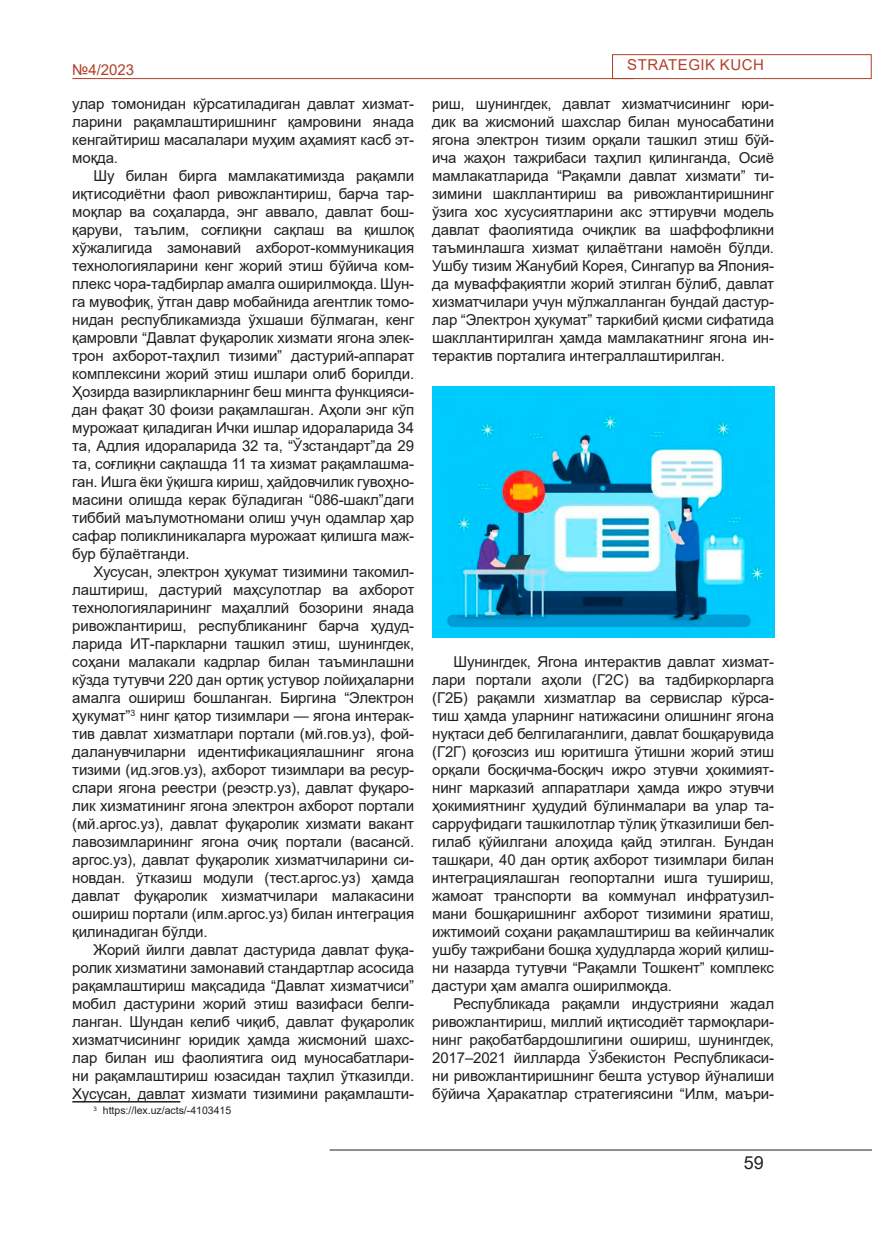
<style>
.page{position:relative;width:872px;height:1242px;background:#fff}
.page>*{position:absolute;margin:0;border:0;box-sizing:border-box;transform-origin:0 0}
.t1{font:18px "Arial";color:#231f20}
.t2{font:15px/18px "Arial";letter-spacing:-.01em;color:#231f20;text-align:justify}
.t3{font:15px "Arial";letter-spacing:.035em;color:#b2402a}
.t4{font:10.5px "Arial";color:#231f20}
</style>
<div class="page">
<hr style="left:330px;top:1149px;width:542px;height:1px;background:#231f20">
<div style="left:612px;top:54px;width:259px;height:25px;border:1px solid #b2402a"></div>
<hr style="left:72px;top:78px;width:562px;height:1px;background:#b2402a">
<hr style="left:72px;top:1101px;width:108px;height:1px;background:#231f20">
<img style="left:432px;top:386px;width:342px;height:251px">
<p class="t3" style="left:72px;top:60px;width:63px">№4/2023</p>
<p class="t2" style="left:72px;top:94px;width:343px">улар томонидан кўрсатиладиган давлат хизмат&shy;ларини рақамлаштиришнинг қамровини янада кенгайтириш масалалари муҳим аҳамият касб эт&shy;моқда.</p>
<p class="t2" style="left:72px;top:166px;width:343px;text-indent:21px">Шу билан бирга мамлакатимизда рақамли иқтисодиётни фаол ривожлантириш, барча тар&shy;моқлар ва соҳаларда, энг аввало, давлат бош&shy;қаруви, таълим, соғлиқни сақлаш ва қишлоқ хўжалигида замонавий ахборот-коммуникация технологияларини кенг жорий этиш бўйича ком&shy;плекс чора-тадбирлар амалга оширилмоқда. Шун&shy;га мувофиқ, ўтган давр мобайнида агентлик томо&shy;нидан республикамизда ўхшаши бўлмаган, кенг қамровли “Давлат фуқаролик хизмати ягона элек&shy;трон ахборот-таҳлил тизими” дастурий-аппарат комплексини жорий этиш ишлари олиб борилди.<br>Ҳозирда вазирликларнинг беш мингта функцияси&shy;дан фақат 30 фоизи рақамлашган. Аҳоли энг кўп мурожаат қиладиган Ички ишлар идораларида 34 та, Адлия идораларида 32 та, “Ўзстандарт”да 29 та, соғлиқни сақлашда 11 та хизмат рақамлашма&shy;ган. Ишга ёки ўқишга кириш, ҳайдовчилик гувоҳно&shy;масини олишда керак бўладиган “086-шакл”даги тиббий маълумотномани олиш учун одамлар ҳар сафар поликлиникаларга мурожаат қилишга маж&shy;бур бўлаётганди.</p>
<p class="t2" style="left:72px;top:562px;width:343px;text-indent:21px">Хусусан, электрон ҳукумат тизимини такомил&shy;лаштириш, дастурий маҳсулотлар ва ахборот технологияларининг маҳаллий бозорини янада ривожлантириш, республиканинг барча ҳудуд&shy;ларида ИТ-паркларни ташкил этиш, шунингдек, соҳани малакали кадрлар билан таъминлашни кўзда тутувчи 220 дан ортиқ устувор лойиҳаларни амалга ошириш бошланган. Биргина “Электрон ҳукумат”<sup>3</sup> нинг қатор тизимлари — ягона интерак&shy;тив давлат хизматлари портали (мй.гов.уз), фой&shy;даланувчиларни идентификациялашнинг ягона тизими (ид.эгов.уз), ахборот тизимлари ва ресур&shy;слари ягона реестри (реэстр.уз), давлат фуқаро&shy;лик хизматининг ягона электрон ахборот портали (мй.аргос.уз), давлат фуқаролик хизмати вакант лавозимларининг ягона очиқ портали (ваcанcй. аргос.уз), давлат фуқаролик хизматчиларини си&shy;новдан. ўтказиш модули (тест.аргос.уз) ҳамда давлат фуқаролик хизматчилари малакасини ошириш портали (илм.аргос.уз) билан интеграция қилинадиган бўлди.</p>
<p class="t2" style="left:72px;top:940px;width:343px;text-indent:21px">Жорий йилги давлат дастурида давлат фуқа&shy;ролик хизматини замонавий стандартлар асосида рақамлаштириш мақсадида “Давлат хизматчиси” мобил дастурини жорий этиш вазифаси белги&shy;ланган. Шундан келиб чиқиб, давлат фуқаролик хизматчисининг юридик ҳамда жисмоний шахс&shy;лар билан иш фаолиятига оид муносабатлари&shy;ни рақамлаштириш юзасидан таҳлил ўтказилди.<br>Хусусан, давлат хизмати тизимини рақамлашти-</p>
<p class="t4" style="left:94px;top:1103px;width:139px"><sup>3</sup> https://lex.uz/acts/-4103415</p>
<p class="t3" style="left:627px;top:54px;width:138px">Strategik kuch</p>
<p class="t2" style="left:432px;top:94px;width:343px">риш, шунингдек, давлат хизматчисининг юри&shy;дик ва жисмоний шахслар билан муносабатини ягона электрон тизим орқали ташкил этиш бўй&shy;ича жаҳон тажрибаси таҳлил қилинганда, Осиё мамлакатларида “Рақамли давлат хизмати” ти&shy;зимини шакллантириш ва ривожлантиришнинг ўзига хос хусусиятларини акс эттирувчи модель давлат фаолиятида очиқлик ва шаффофликни таъминлашга хизмат қилаётгани намоён бўлди.<br>Ушбу тизим Жанубий Корея, Сингапур ва Япония&shy;да муваффақиятли жорий этилган бўлиб, давлат хизматчилари учун мўлжалланган бундай дастур&shy;лар “Электрон ҳукумат” таркибий қисми сифатида шакллантирилган ҳамда мамлакатнинг ягона ин&shy;терактив порталига интеграллаштирилган.</p>
<p class="t2" style="left:432px;top:652px;width:343px;text-indent:21px">Шунингдек, Ягона интерактив давлат хизмат&shy;лари портали аҳоли (Г2С) ва тадбиркорларга (Г2Б) рақамли хизматлар ва сервислар кўрса&shy;тиш ҳамда уларнинг натижасини олишнинг ягона нуқтаси деб белгилаганлиги, давлат бошқарувида (Г2Г) қоғозсиз иш юритишга ўтишни жорий этиш орқали босқичма-босқич ижро этувчи ҳокимият&shy;нинг марказий аппаратлари ҳамда ижро этувчи ҳокимиятнинг ҳудудий бўлинмалари ва улар та&shy;сарруфидаги ташкилотлар тўлиқ ўтказилиши бел&shy;гилаб қўйилгани алоҳида қайд этилган. Бундан ташқари, 40 дан ортиқ ахборот тизимлари билан интеграциялашган геопортални ишга тушириш, жамоат транспорти ва коммунал инфратузил&shy;мани бошқаришнинг ахборот тизимини яратиш, ижтимоий соҳани рақамлаштириш ва кейинчалик ушбу тажрибани бошқа ҳудудларда жорий қилиш&shy;ни назарда тутувчи “Рақамли Тошкент” комплекс дастури ҳам амалга оширилмоқда.</p>
<p class="t2" style="left:432px;top:994px;width:343px;text-indent:21px">Республикада рақамли индустрияни жадал ривожлантириш, миллий иқтисодиёт тармоқлари&shy;нинг рақобатбардошлигини ошириш, шунингдек, 2017–2021 йилларда Ўзбекистон Республикаси&shy;ни ривожлантиришнинг бешта устувор йўналиши бўйича Ҳаракатлар стратегиясини “Илм, маъри-</p>
<p class="t1" style="left:743px;top:1150px;width:22px">59</p>
</div>
